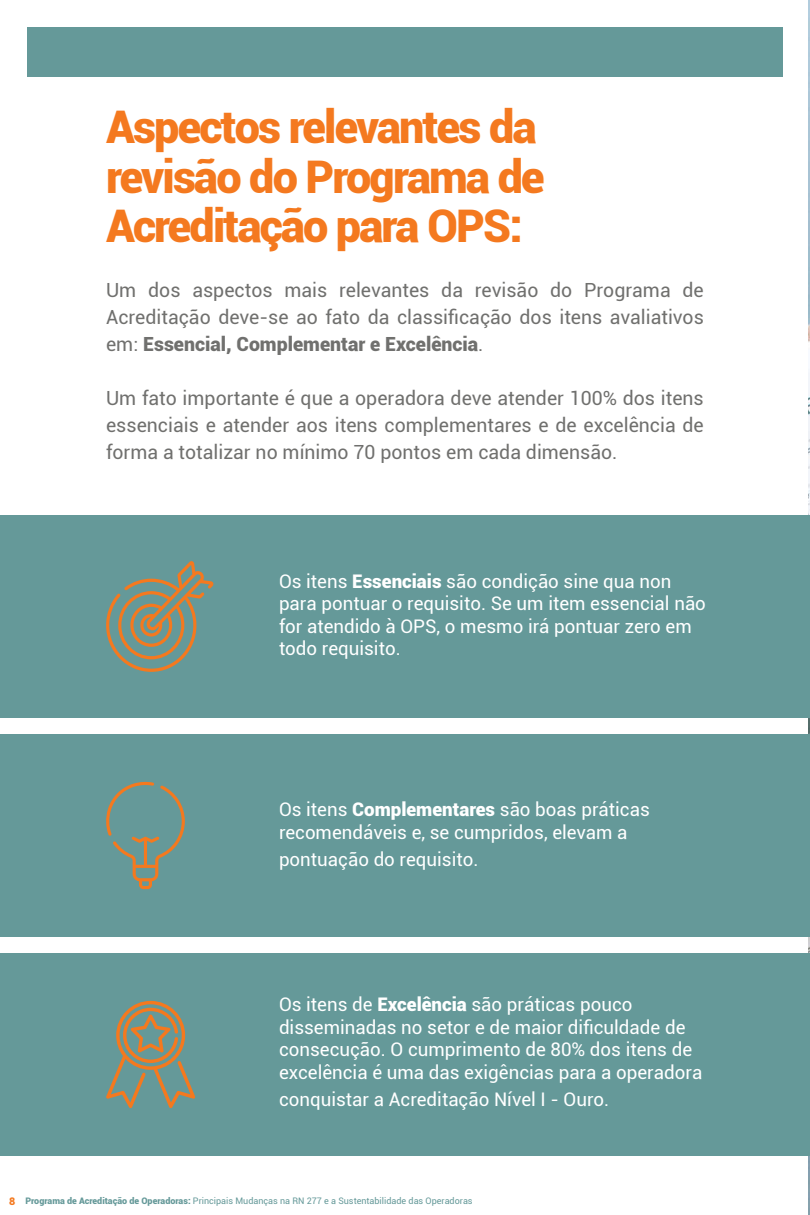
<style>
.page{position:relative;width:810px;height:1215px;background:#fff}
.page>*{position:absolute;margin:0;border:0;box-sizing:border-box;transform-origin:0 0}
.t1{font:900 45px/49.5px "Roboto";letter-spacing:-.04em;color:#f4791f}
.t2{font:19.5px/27px "Roboto";color:#70706e;text-align:justify}
.t3{font:18.75px/22.5px "Roboto";color:#fff}
.t4{font:9px "Roboto";color:#659999}
.s1{font-weight:900}
.s2{font-weight:900;font-size:10.5px;color:#f4791f}
</style>
<div class="page">
<img style="left:809px;top:0;width:1px;height:1215px">
<div style="left:0;top:515px;width:810px;height:203px;background:#659999"></div>
<div style="left:0;top:734px;width:810px;height:203px;background:#659999"></div>
<div style="left:0;top:953px;width:810px;height:203px;background:#659999"></div>
<svg style="left:106px;top:561px;width:108px;height:111px"></svg>
<svg style="left:106px;top:781px;width:79px;height:108px"></svg>
<svg style="left:106px;top:1001px;width:89px;height:107px"></svg>
<div style="left:27px;top:27px;width:756px;height:49px;background:#659999"></div>
<h1 class="t1" style="left:106px;top:101px;width:440px">Aspectos relevantes da revisão do Programa de<br>Acreditação para OPS:</h1>
<p class="t2" style="left:106px;top:275px;width:599px">Um dos aspectos mais relevantes da revisão do Programa de Acreditação deve-se ao fato da classificação dos itens avaliativos em: <span class="s1">Essencial, Complementar e Excelência</span>.</p>
<p class="t2" style="left:106px;top:383px;width:599px">Um fato importante é que a operadora deve atender 100% dos itens essenciais e atender aos itens complementares e de excelência de forma a totalizar no mínimo 70 pontos em cada dimensão.</p>
<p class="t3" style="left:279px;top:569px;width:428px">Os itens <span class="s1">Essenciais</span> são condição sine qua non para pontuar o requisito. Se um item essencial não for atendido à OPS, o mesmo irá pontuar zero em todo requisito.</p>
<p class="t3" style="left:279px;top:798px;width:372px">Os itens <span class="s1">Complementares</span> são boas práticas recomendáveis e, se cumpridos, elevam a</p>
<p class="t3" style="left:279px;top:847px;width:201px">pontuação do requisito.</p>
<p class="t3" style="left:279px;top:993px;width:425px">Os itens de <span class="s1">Excelência</span> são práticas pouco disseminadas no setor e de maior dificuldade de consecução. O cumprimento de 80% dos itens de excelência é uma das exigências para a operadora</p>
<p class="t3" style="left:279px;top:1087px;width:332px">conquistar a Acreditação Nível I - Ouro.</p>
<p class="t4" style="left:9px;top:1194px;width:465px"><span class="s2">8</span> <span class="s1">Programa de Acreditação de Operadoras:</span> Principais Mudanças na RN 277 e a Sustentabilidade das Operadoras</p>
</div>
